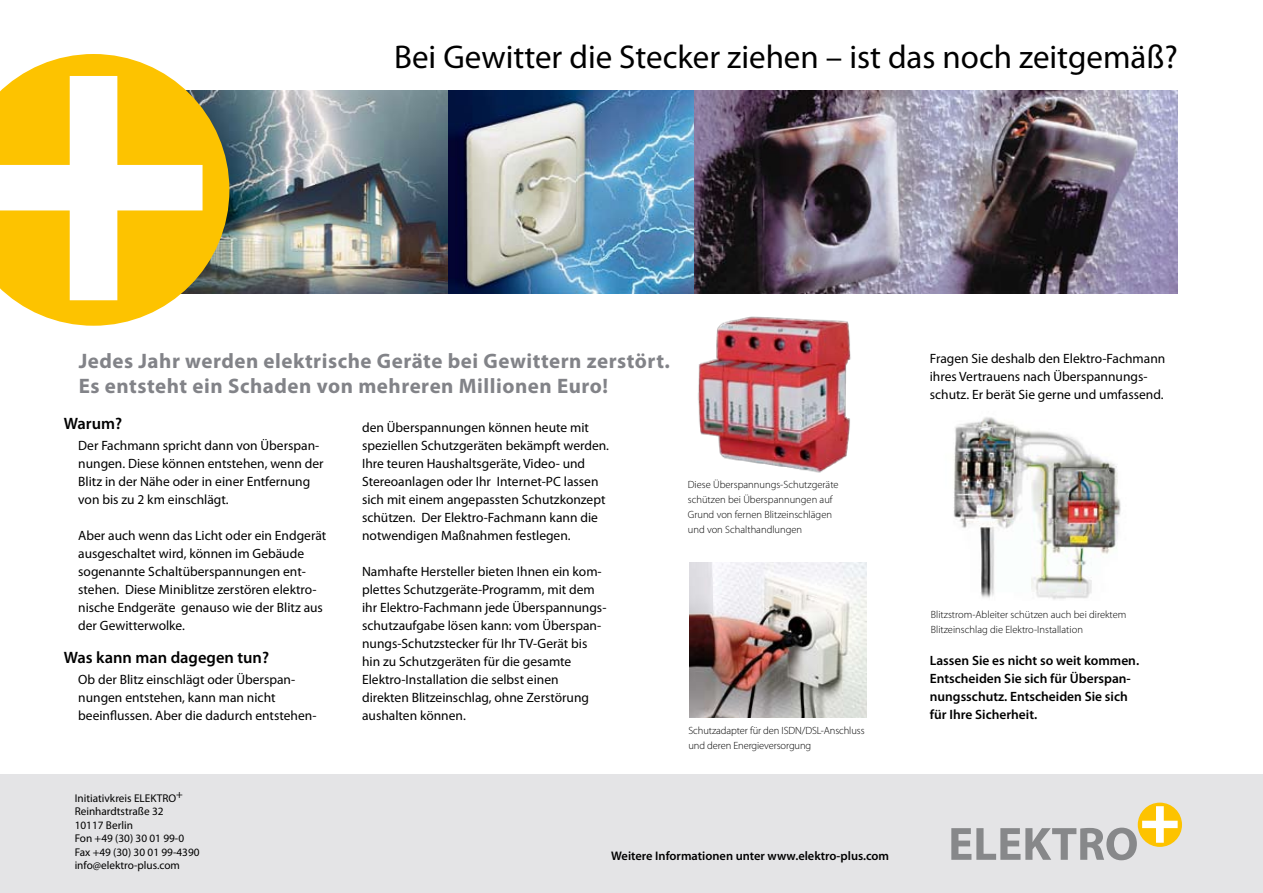
<style>
.page{position:relative;width:1263px;height:893px;background:#fff}
.page>*{position:absolute;margin:0;border:0;box-sizing:border-box;transform-origin:0 0}
.t1{font:33px "Myriad Pro";color:#000}
.t2{font:700 21px/25.2px "Myriad Pro";letter-spacing:.025em;color:#828388}
.t3{font:600 16.5px "Myriad Pro";color:#000}
.t4{font:13.5px/18px "Myriad Pro";color:#000}
.t5{font:600 13.5px/18px "Myriad Pro";color:#000}
.t6{font:600 12.45px "Myriad Pro";color:#000}
.t7{font:11.25px/13.5px "Myriad Pro";color:#000}
.t8{font:300 10.5px/15px "Myriad Pro";color:#000}
</style>
<div class="page">
<img style="left:953px;top:417px;width:168px;height:183px">
<img style="left:448px;top:90px;width:246px;height:203px">
<img style="left:694px;top:90px;width:484px;height:203px">
<img style="left:229px;top:90px;width:219px;height:203px">
<div style="left:0;top:774px;width:1263px;height:119px;background:#e4e4e6"></div>
<div style="left:1138px;top:803px;width:44px;height:44px;background:#fdc300;border-radius:50%"></div>
<svg style="left:951px;top:806px;width:226px;height:54px"></svg>
<svg style="left:14px;top:54px;width:215px;height:272px"></svg>
<svg style="left:0;top:76px;width:203px;height:224px;fill:#fdc300"></svg>
<img style="left:698px;top:316px;width:153px;height:157px">
<img style="left:689px;top:562px;width:177px;height:156px">
<h1 class="t1" style="left:394px;top:37px;width:785px">Bei Gewitter die Stecker ziehen – ist das noch zeitgemäß?</h1>
<h2 class="t2" style="left:79px;top:347px;width:593px">Jedes Jahr werden elektrische Geräte bei Gewittern zerstört.<br>Es entsteht ein Schaden von mehreren Millionen Euro!</h2>
<p class="t4" style="left:362px;top:418px;width:248px">den Überspannungen können heute mit speziellen Schutzgeräten bekämpft werden.<br>Ihre teuren Haushaltsgeräte, Video- und Stereoanlagen oder Ihr Internet-PC lassen sich mit einem angepassten Schutzkonzept schützen. Der Elektro-Fachmann kann die notwendigen Maßnahmen festlegen.</p>
<p class="t4" style="left:362px;top:562px;width:246px">Namhafte Hersteller bieten Ihnen ein kom&shy;plettes Schutzgeräte-Programm, mit dem ihr Elektro-Fachmann jede Überspannungs&shy;schutzaufgabe lösen kann: vom Überspan&shy;nungs-Schutzstecker für Ihr TV-Gerät bis hin zu Schutzgeräten für die gesamte Elektro-Installation die selbst einen direkten Blitzeinschlag, ohne Zerstörung aushalten können.</p>
<p class="t3" style="left:64px;top:413px;width:60px">Warum?</p>
<p class="t4" style="left:78px;top:436px;width:247px">Der Fachmann spricht dann von Überspan&shy;nungen. Diese können entstehen, wenn der Blitz in der Nähe oder in einer Entfernung von bis zu 2 km einschlägt.</p>
<p class="t4" style="left:78px;top:526px;width:250px">Aber auch wenn das Licht oder ein Endgerät ausgeschaltet wird, können im Gebäude sogenannte Schaltüberspannungen ent&shy;stehen. Diese Miniblitze zerstören elektro&shy;nische Endgeräte genauso wie der Blitz aus der Gewitterwolke.</p>
<p class="t3" style="left:64px;top:647px;width:207px">Was kann man dagegen tun?</p>
<p class="t4" style="left:78px;top:670px;width:240px">Ob der Blitz einschlägt oder Überspan&shy;nungen entstehen, kann man nicht beeinflussen. Aber die dadurch entstehen-</p>
<p class="t8" style="left:688px;top:477px;width:152px">Diese Überspannungs-Schutzgeräte schützen bei Überspannungen auf<br>Grund von fernen Blitzeinschlägen und von Schalthandlungen</p>
<p class="t8" style="left:688px;top:723px;width:178px">Schutzadapter für den ISDN/DSL-Anschluss und deren Energieversorgung</p>
<p class="t7" style="left:75px;top:791px;width:126px">Initiativkreis ELEKTRO+<br>Reinhardtstraße 32<br>10117 Berlin<br>Fon +49 (30) 30 01 99-0<br>Fax +49 (30) 30 01 99-4390 info@elektro-plus.com</p>
<p class="t6" style="left:611px;top:847px;width:279px">Weitere Informationen unter www.elektro-plus.com</p>
<p class="t4" style="left:930px;top:349px;width:237px">Fragen Sie deshalb den Elektro-Fachmann ihres Vertrauens nach Überspannungs&shy;schutz. Er berät Sie gerne und umfassend.</p>
<p class="t8" style="left:931px;top:607px;width:197px">Blitzstrom-Ableiter schützen auch bei direktem<br>Blitzeinschlag die Elektro-Installation</p>
<p class="t5" style="left:930px;top:651px;width:211px">Lassen Sie es nicht so weit kommen.<br>Entscheiden Sie sich für Überspan&shy;nungsschutz. Entscheiden Sie sich für Ihre Sicherheit.</p>
</div>
